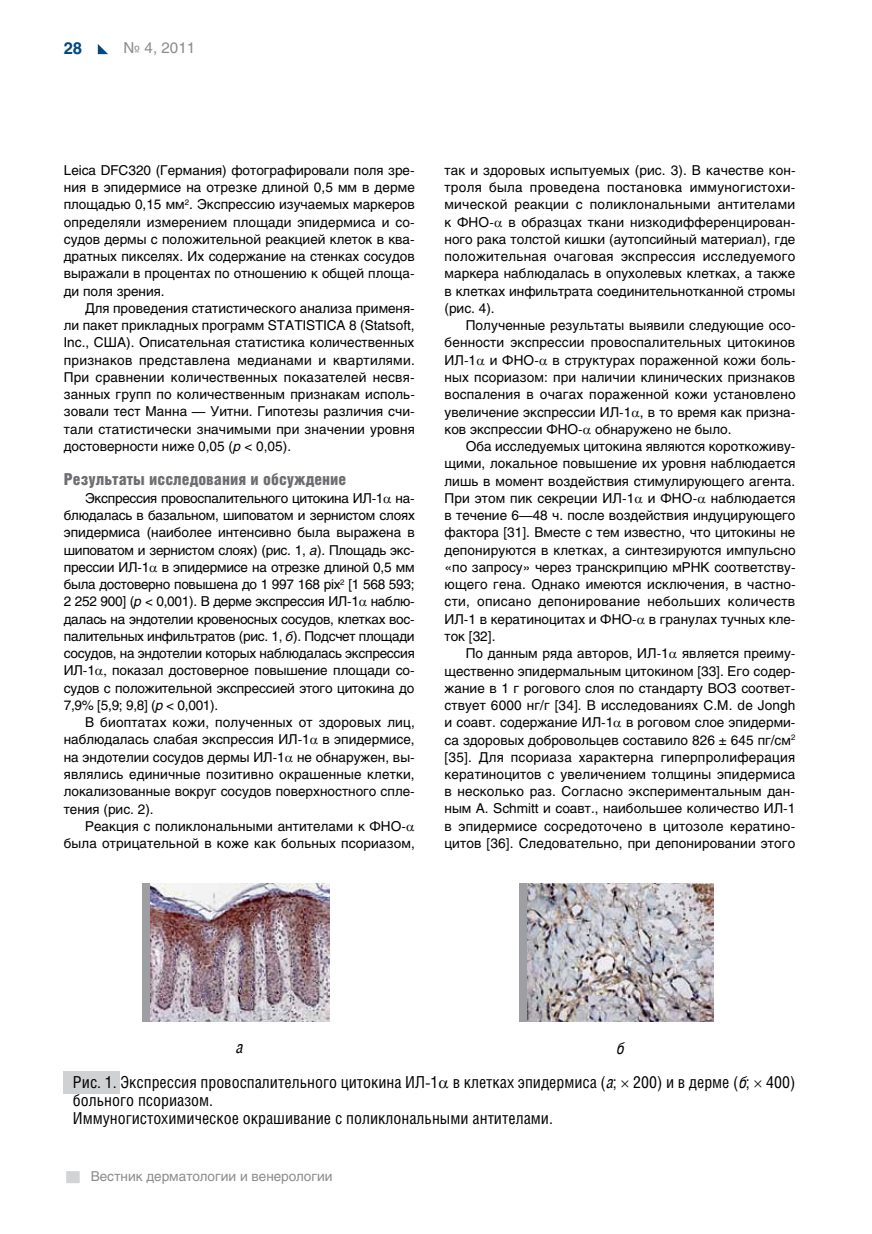
<style>
.page{position:relative;width:872px;height:1234px;background:#fff}
.page>*{position:absolute;margin:0;border:0;box-sizing:border-box;transform-origin:0 0}
.t1{font:16.5px/18.1px "Helios Cond C";color:#000}
.t2{font:16.5px "Helios Cond Black C";color:#6d6e71}
.t3{font:700 16.5px "Helios C";color:#004983}
.t4{font:italic 16.5px "Helios Cond";color:#000}
.t5{font:15px "Helios C";color:#8a8c8e}
.t6{font:13.5px/17.2px "Helios C";color:#000;text-align:justify}
.t7{font:13.5px "Helios C";color:#8a8c8e}
.s1{font-style:italic}
.s2{font-family:"Helios Cond";font-style:italic}
</style>
<div class="page">
<div style="left:66px;top:1170px;width:14px;height:12px;background:#d1d3d4"></div>
<svg style="left:98px;top:44px;width:10px;height:10px"></svg>
<img style="left:149px;top:883px;width:180px;height:138px">
<img style="left:526px;top:883px;width:187px;height:137px">
<div style="left:64px;top:1070px;width:56px;height:23px;background:#cfd1d2"></div>
<div style="left:142px;top:882px;width:7px;height:139px;background:#9d9fa2"></div>
<div style="left:519px;top:882px;width:7px;height:139px;background:#9d9fa2"></div>
<p class="t3" style="left:64px;top:38px;width:20px">28</p>
<p class="t5" style="left:124px;top:39px;width:73px">№ 4, 2011</p>
<p class="t6" style="left:64px;top:161px;width:47px">Leica DFC</p>
<p class="t6" style="left:64px;top:161px;width:352px;text-indent:65px">320 (Германия) фотографировали поля зре&shy;ния в эпидермисе на отрезке длиной 0,5 мм в дерме площадью 0,15 мм<sup>2</sup>. Экспрессию изучаемых маркеров определяли измерением площади эпидермиса и со&shy;судов дермы с положительной реакцией клеток в ква&shy;дратных пикселях. Их содержание на стенках сосудов выражали в процентах по отношению к общей площа&shy;ди поля зрения.</p>
<p class="t6" style="left:64px;top:299px;width:352px;text-indent:21px">Для проведения статистического анализа применя&shy;ли пакет прикладных программ STATISTICA</p>
<p class="t6" style="left:64px;top:316px;width:352px;text-indent:285px">8 (Statsoft, Inc., США). Описательная статистика количественных признаков представлена медианами и квартилями.<br>При сравнении количественных показателей несвя&shy;занных групп по количественным признакам исполь&shy;зовали тест Манна — Уитни. Гипотезы различия счи&shy;тали статистически значимыми при значении уровня достоверности ниже 0,05 (<span class="s1">р</span> &lt; 0,05).</p>
<p class="t2" style="left:64px;top:470px;width:284px">Результаты исследования и обсуждение</p>
<p class="t6" style="left:64px;top:489px;width:353px;text-indent:21px">Экспрессия провоспалительного цитокина ИЛ-1 на&shy;блюдалась в базальном, шиповатом и зернистом слоях эпидермиса (наиболее интенсивно была выражена в шиповатом и зернистом слоях) (рис. 1, <span class="s1">а</span>). Площадь экс&shy;прессии ИЛ-1 в эпидермисе на отрезке длиной 0,5 мм была достоверно повышена до 1 997 168 pix<sup>2</sup> [1 568 593; 2 252 900] (<span class="s1">р</span> &lt; 0,001). В дерме экспрессия ИЛ-1 наблю&shy;далась на эндотелии кровеносных сосудов, клетках вос&shy;палительных инфильтратов (рис. 1, <span class="s1">б</span>). Подсчет площади сосудов, на эндотелии которых наблюдалась экспрессия ИЛ-1</p>
<p class="t6" style="left:64px;top:661px;width:352px;text-indent:48px">показал достоверное повышение площади со&shy;судов с положительной экспрессией этого цитокина до 7,9% [5,9; 9,8] (<span class="s1">р</span> &lt; 0,001).</p>
<p class="t6" style="left:64px;top:713px;width:352px;text-indent:21px">В биоптатах кожи, полученных от здоровых лиц, наблюдалась слабая экспрессия ИЛ-1 в эпидермисе, на эндотелии сосудов дермы ИЛ-1 не обнаружен, вы&shy;являлись единичные позитивно окрашенные клетки, локализованные вокруг сосудов поверхностного спле&shy;тения (рис. 2).</p>
<p class="t6" style="left:64px;top:817px;width:352px;text-indent:21px">Реакция с поликлональными антителами к ФНО&shy;была отрицательной в коже как больных псориазом,</p>
<p class="t6" style="left:444px;top:161px;width:353px">так и здоровых испытуемых (рис. 3). В качестве кон&shy;троля была проведена постановка иммуногистохи&shy;мической реакции с поликлональными антителами к ФНО- в образцах ткани низкодифференцирован&shy;ного рака толстой кишки (аутопсийный материал), где положительная очаговая экспрессия исследуемого маркера наблюдалась в опухолевых клетках, а также в клетках инфильтрата соединительнотканной стромы (рис. 4).</p>
<p class="t6" style="left:444px;top:316px;width:353px;text-indent:21px">Полученные результаты выявили следующие осо&shy;бенности экспрессии провоспалительных цитокинов ИЛ-1 и ФНО- в структурах пораженной кожи боль&shy;ных псориазом: при наличии клинических признаков воспаления в очагах пораженной кожи установлено увеличение экспрессии ИЛ-1 , в то время как призна&shy;ков экспрессии ФНО- обнаружено не было.</p>
<p class="t6" style="left:444px;top:437px;width:353px;text-indent:21px">Оба исследуемых цитокина являются короткоживу&shy;щими, локальное повышение их уровня наблюдается лишь в момент воздействия стимулирующего агента.<br>При этом пик секреции ИЛ-1 и ФНО- наблюдается в течение 6—48 ч. после воздействия индуцирующего фактора [31]. Вместе с тем известно, что цитокины не депонируются в клетках, а синтезируются импульсно «по запросу» через транскрипцию мРНК соответству&shy;ющего гена. Однако имеются исключения, в частно&shy;сти, описано депонирование небольших количеств ИЛ-1 в кератиноцитах и ФНО- в гранулах тучных кле&shy;ток [32].</p>
<p class="t6" style="left:444px;top:644px;width:352px;text-indent:21px">По данным ряда авторов, ИЛ-1 является преиму&shy;щественно эпидермальным цитокином [33]. Его содер&shy;жание в 1 г рогового слоя по стандарту ВОЗ соответ&shy;ствует 6000 нг/г [34]. В исследованиях C.M. de Jongh и соавт. содержание ИЛ-1 в роговом слое эпидерми&shy;са здоровых добровольцев составило 826 ± 645 пг/см<sup>2 </sup>[35]. Для псориаза характерна гиперпролиферация кератиноцитов с увеличением толщины эпидермиса в несколько раз. Согласно экспериментальным дан&shy;ным A. Schmitt и соавт., наибольшее количество ИЛ-1 в эпидермисе сосредоточено в цитозоле кератино&shy;цитов [36]. Следовательно, при депонировании этого</p>
<p class="t4" style="left:236px;top:1038px;width:9px">а</p>
<p class="t4" style="left:616px;top:1038px;width:9px">б</p>
<p class="t1" style="left:73px;top:1072px;width:724px">Рис. 1. Экспрессия провоспалительного цитокина ИЛ-1 в клетках эпидермиса (<span class="s2">а</span>; 200) и в дерме (<span class="s2">б</span>; 400) больного псориазом.<br>Иммуногистохимическое окрашивание с поликлональными антителами.</p>
<p class="t7" style="left:91px;top:1168px;width:243px">Вестник дерматологии и венерологии</p>
</div>
